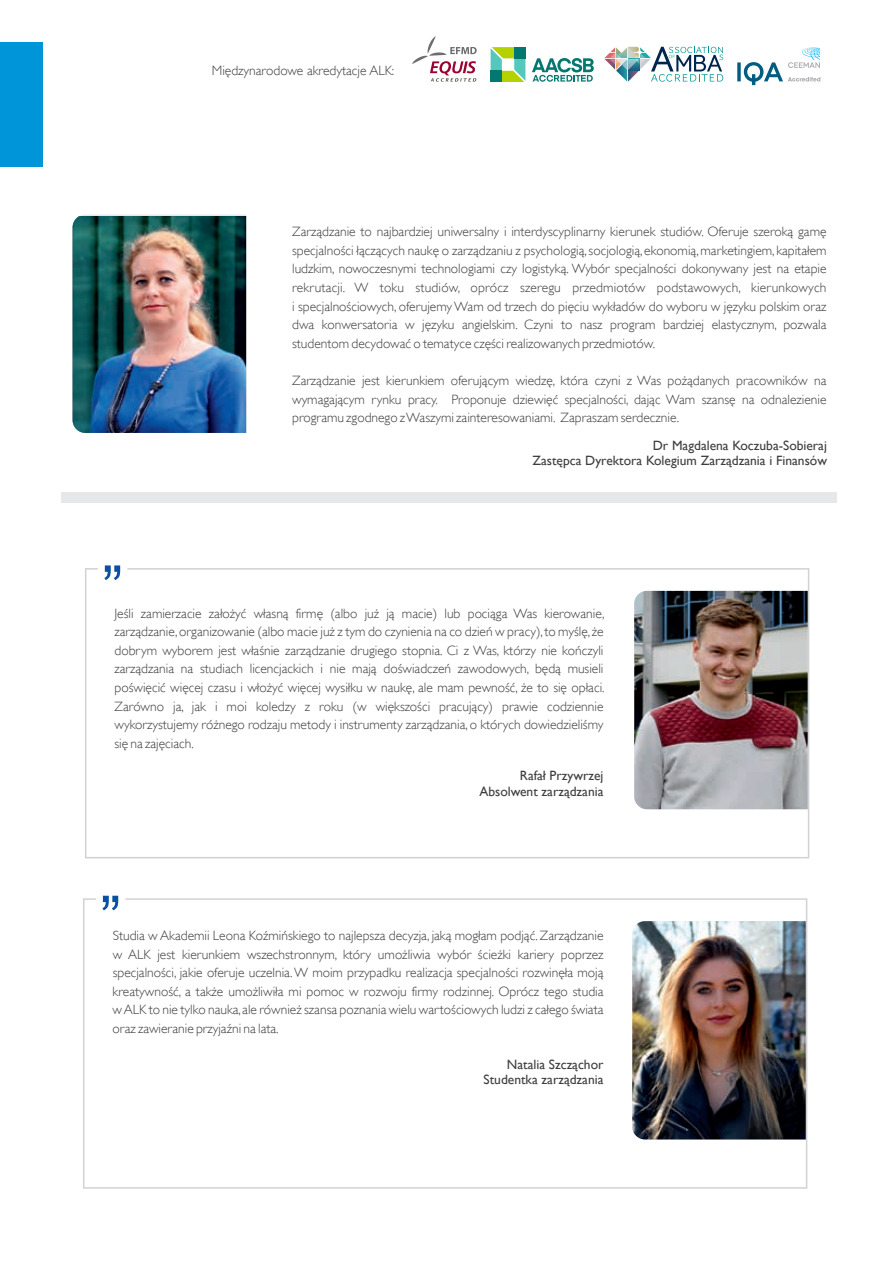
<style>
.page{position:relative;width:893px;height:1263px;background:#fff}
.page>*{position:absolute;margin:0;border:0;box-sizing:border-box;transform-origin:0 0}
.t1{font:62.4px "Arial";color:#0a4fa2}
.t2{font:300 13.5px/18.6px "Gill Sans Alt One";color:#3e3e3f;text-align:justify}
.t3{font:13.5px/15.6px "Gill Sans";color:#3e3e3f;text-align:right}
</style>
<div class="page">
<div style="left:0;top:42px;width:43px;height:125px;background:#0095d9"></div>
<svg style="left:412px;top:36px;width:65px;height:46px"></svg>
<svg style="left:737px;top:47px;width:83px;height:38px"></svg>
<svg style="left:604px;top:47px;width:119px;height:35px"></svg>
<svg style="left:491px;top:47px;width:34px;height:35px"></svg>
<div style="left:491px;top:71px;width:11px;height:11px;background:#037870"></div>
<svg style="left:532px;top:58px;width:62px;height:24px"></svg>
<img style="left:73px;top:217px;width:173px;height:216px">
<div style="left:62px;top:492px;width:775px;height:10px;background:#e6e7e9"></div>
<svg style="left:85px;top:568px;width:724px;height:290px"></svg>
<svg style="left:83px;top:898px;width:724px;height:291px"></svg>
<p class="t2" style="left:212px;top:62px;width:184px">Międzynarodowe akredytacje ALK:</p>
<p class="t2" style="left:292px;top:222px;width:536px">Zarządzanie to najbardziej uniwersalny i interdyscyplinarny kierunek studiów. Oferuje szeroką gamę specjalności łączących naukę o zarządzaniu z psychologią, socjologią, ekonomią, marketingiem, kapitałem ludzkim, nowoczesnymi technologiami czy logistyką. Wybór specjalności dokonywany jest na etapie rekrutacji. W toku studiów, oprócz szeregu przedmiotów podstawowych, kierunkowych i specjalnościowych, oferujemy Wam od trzech do pięciu wykładów do wyboru w języku polskim oraz dwa konwersatoria w języku angielskim. Czyni to nasz program bardziej elastycznym, pozwala studentom decydować o tematyce części realizowanych przedmiotów.</p>
<p class="t2" style="left:292px;top:371px;width:536px">Zarządzanie jest kierunkiem oferującym wiedzę, która czyni z Was pożądanych pracowników na wymagającym rynku pracy. Proponuje dziewięć specjalności, dając Wam szansę na odnalezienie programu zgodnego z Waszymi zainteresowaniami. Zapraszam serdecznie.</p>
<h1 class="t1" style="left:102px;top:507px;width:22px">„</h1>
<p class="t3" style="left:532px;top:438px;width:296px">Dr Magdalena Koczuba-Sobieraj<br>Zastępca Dyrektora Kolegium Zarządzania i Finansów</p>
<p class="t2" style="left:114px;top:604px;width:492px">Jeśli zamierzacie założyć własną firmę (albo już ją macie) lub pociąga Was kierowanie, zarządzanie, organizowanie (albo macie już z tym do czynienia na co dzień w pracy), to myślę, że dobrym wyborem jest właśnie zarządzanie drugiego stopnia. Ci z Was, którzy nie kończyli zarządzania na studiach licencjackich i nie mają doświadczeń zawodowych, będą musieli poświęcić więcej czasu i włożyć więcej wysiłku w naukę, ale mam pewność, że to się opłaci.<br>Zarówno ja, jak i moi koledzy z roku (w większości pracujący) prawie codziennie wykorzystujemy różnego rodzaju metody i instrumenty zarządzania, o których dowiedzieliśmy się na zajęciach.</p>
<p class="t3" style="left:479px;top:768px;width:126px">Rafał Przywrzej<br>Absolwent zarządzania</p>
<h1 class="t1" style="left:100px;top:837px;width:22px">„</h1>
<p class="t2" style="left:113px;top:926px;width:492px">Studia w Akademii Leona Koźmińskiego to najlepsza decyzja, jaką mogłam podjąć. Zarządzanie w ALK jest kierunkiem wszechstronnym, który umożliwia wybór ścieżki kariery poprzez specjalności, jakie oferuje uczelnia. W moim przypadku realizacja specjalności rozwinęła moją kreatywność, a także umożliwiła mi pomoc w rozwoju firmy rodzinnej. Oprócz tego studia w ALK to nie tylko nauka, ale również szansa poznania wielu wartościowych ludzi z całego świata oraz zawieranie przyjaźni na lata.</p>
<p class="t3" style="left:484px;top:1056px;width:121px">Natalia Szcząchor<br>Studentka zarządzania</p>
</div>
